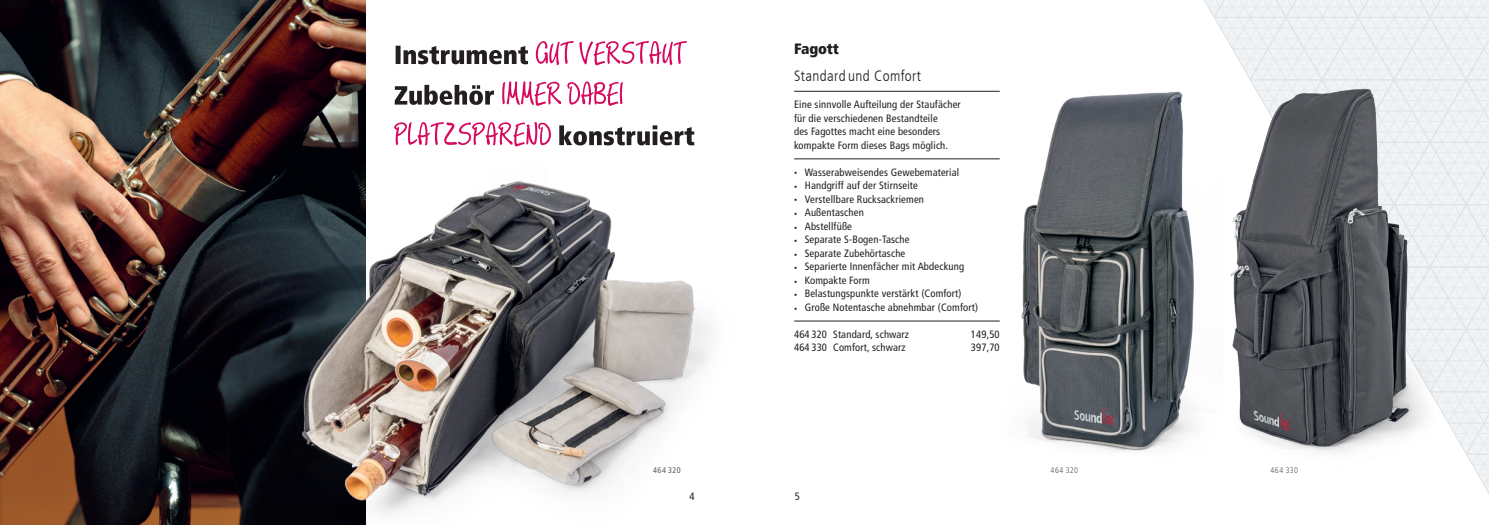
<style>
.page{position:relative;width:1489px;height:525px;background:#fff}
.page>*{position:absolute;margin:0;border:0;box-sizing:border-box;transform-origin:0 0}
.t1{font:300 condensed 15px "Frutiger LT Com";letter-spacing:.025em;color:#231f20}
.t2{font:900 condensed 15px "Frutiger LT Com";letter-spacing:-.01em;color:#231f20}
.t3{font:condensed 10.62px/13.5px "Frutiger LT Com";letter-spacing:.015em;color:#231f20}
.t4{font:300 condensed 8.12px "Frutiger LT Com";letter-spacing:.055em;color:#57585a}
.t5{font:condensed 8.12px "Frutiger LT Com";letter-spacing:.055em;color:#57585a}
.s1{font-size:6.25px}
</style>
<div class="page">
<svg style="left:1204px;top:0;width:284px;height:492px"></svg>
<img style="left:0;top:0;width:365px;height:524px">
<img style="left:999px;top:79px;width:223px;height:390px">
<img style="left:1205px;top:83px;width:233px;height:392px">
<img style="left:257px;top:166px;width:455px;height:358px">
<svg style="left:559px;top:125px;width:135px;height:20px"></svg>
<svg style="left:394px;top:122px;width:157px;height:24px"></svg>
<svg style="left:502px;top:81px;width:121px;height:25px"></svg>
<svg style="left:395px;top:85px;width:99px;height:20px"></svg>
<svg style="left:535px;top:41px;width:152px;height:24px"></svg>
<svg style="left:395px;top:46px;width:133px;height:18px"></svg>
<hr style="left:794px;top:91px;width:205px;height:1px;background:#231f20">
<hr style="left:794px;top:158px;width:205px;height:1px;background:#231f20">
<hr style="left:794px;top:320px;width:205px;height:1px;background:#231f20">
<h1 class="t2" style="left:794px;top:40px;width:46px">Fagott</h1>
<h1 class="t1" style="left:794px;top:67px;width:128px">Standard und Comfort</h1>
<p class="t3" style="left:794px;top:98px;width:168px">Eine sinnvolle Aufteilung der Staufächer für die verschiedenen Bestandteile<br>des Fagottes macht eine besonders kompakte Form dieses Bags möglich.</p>
<p class="t3" style="left:794px;top:165px;width:167px"><span class="s1">•</span> Wasserabweisendes Gewebematerial</p>
<p class="t3" style="left:794px;top:179px;width:125px"><span class="s1">•</span> Handgriff auf der Stirnseite</p>
<p class="t3" style="left:794px;top:192px;width:131px"><span class="s1">•</span> Verstellbare Rucksackriemen</p>
<p class="t3" style="left:794px;top:206px;width:71px"><span class="s1">•</span> Außentaschen</p>
<p class="t3" style="left:794px;top:219px;width:59px"><span class="s1">•</span> Abstellfüße</p>
<p class="t3" style="left:794px;top:233px;width:117px"><span class="s1">•</span> Separate S-Bogen-Tasche</p>
<p class="t3" style="left:794px;top:246px;width:113px"><span class="s1">•</span> Separate Zubehörtasche</p>
<p class="t3" style="left:794px;top:260px;width:172px"><span class="s1">•</span> Separierte Innenfächer mit Abdeckung</p>
<p class="t3" style="left:794px;top:273px;width:77px"><span class="s1">•</span> Kompakte Form</p>
<p class="t3" style="left:794px;top:287px;width:169px"><span class="s1">•</span> Belastungspunkte verstärkt (Comfort)</p>
<p class="t3" style="left:794px;top:300px;width:185px"><span class="s1">•</span> Große Notentasche abnehmbar (Comfort)</p>
<p class="t3" style="left:794px;top:327px;width:116px">464 320 Standard, schwarz</p>
<p class="t3" style="left:970px;top:327px;width:30px">149,50</p>
<p class="t3" style="left:794px;top:341px;width:113px">464 330 Comfort, schwarz</p>
<p class="t3" style="left:970px;top:341px;width:30px">397,70</p>
<p class="t5" style="left:653px;top:465px;width:29px">464 320</p>
<p class="t4" style="left:1050px;top:465px;width:29px">464 320</p>
<p class="t4" style="left:1270px;top:465px;width:29px">464 330</p>
<p class="t3" style="left:689px;top:489px;width:7px">4</p>
<p class="t3" style="left:794px;top:489px;width:7px">5</p>
</div>
